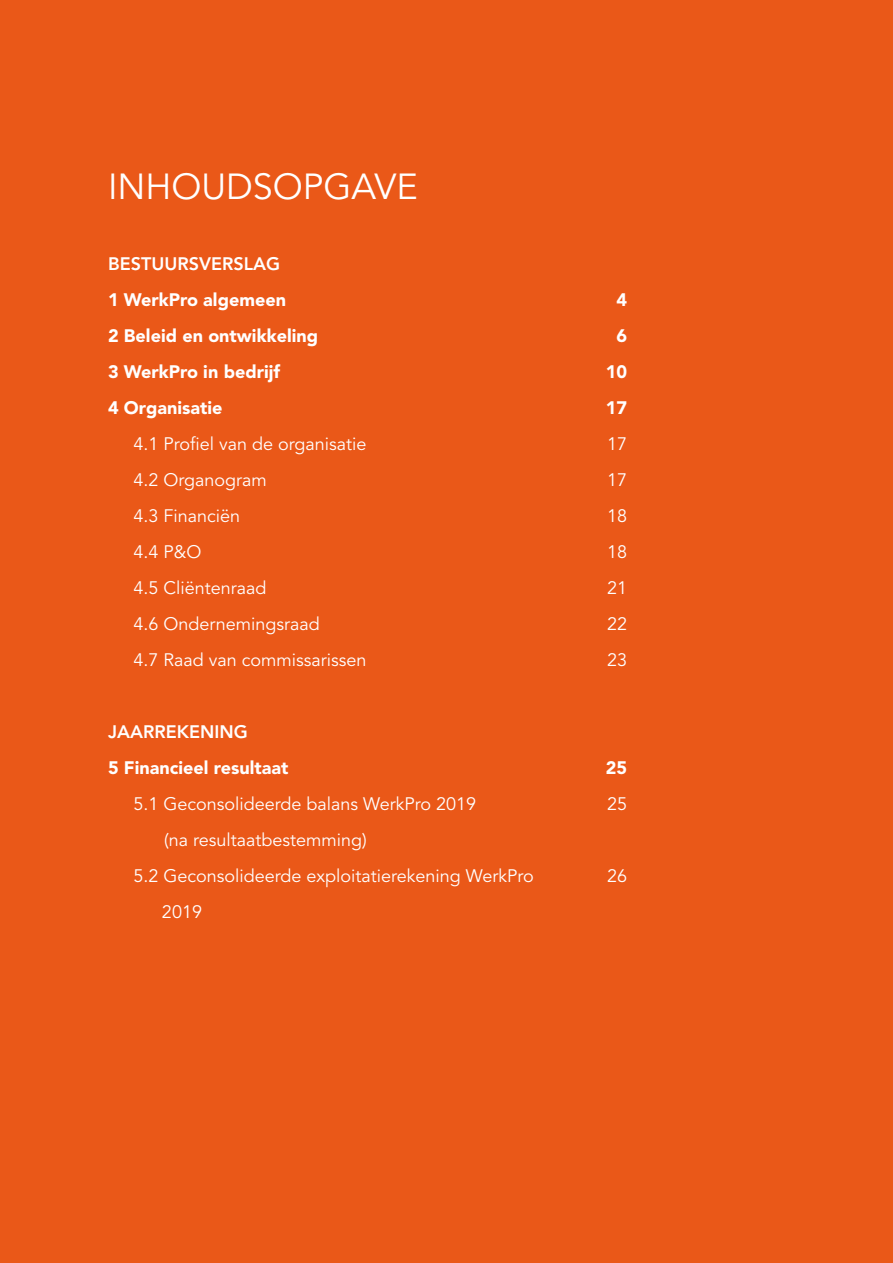
<style>
.page{position:relative;width:893px;height:1263px;background:#ea5818}
.page>*{position:absolute;margin:0;border:0;box-sizing:border-box;transform-origin:0 0}
.t1{font:36px "Avenir LT Std";color:#fff}
.t2{font:18px/36px "Avenir LT Std";color:#fff}
.t3{font:900 18px/36px "Avenir LT Std";color:#fff}
.t4{font:800 18px "Avenir LT Std";color:#fff}
</style>
<div class="page">
<h1 class="t1" style="left:108px;top:166px;width:311px">INHOUDSOPGAVE</h1>
<p class="t4" style="left:108px;top:253px;width:174px">BESTUURSVERSLAG</p>
<p class="t3" style="left:108px;top:282px;width:212px">1 WerkPro algemeen<br>2 Beleid en ontwikkeling<br>3 WerkPro in bedrijf<br>4 Organisatie</p>
<p class="t2" style="left:134px;top:426px;width:235px">4.1 Profiel van de organisatie<br>4.2 Organogram<br>4.3 Financiën<br>4.4 P&amp;O<br>4.5 Cliëntenraad<br>4.6 Ondernemingsraad<br>4.7 Raad van commissarissen</p>
<p class="t4" style="left:108px;top:721px;width:141px">JAARREKENING</p>
<p class="t3" style="left:108px;top:750px;width:182px">5 Financieel resultaat</p>
<p class="t2" style="left:134px;top:786px;width:344px">5.1 Geconsolideerde balans WerkPro 2019</p>
<p class="t2" style="left:164px;top:822px;width:204px">(na resultaatbestemming)</p>
<p class="t2" style="left:134px;top:858px;width:402px">5.2 Geconsolideerde exploitatierekening WerkPro</p>
<p class="t2" style="left:162px;top:894px;width:42px">2019</p>
<p class="t3" style="left:606px;top:282px;width:23px;text-align:center">4<br>6<br>10<br>17</p>
<p class="t2" style="left:607px;top:426px;width:22px;text-align:justify">17<br>17<br>18<br>18<br>21<br>22<br>23</p>
<p class="t3" style="left:606px;top:750px;width:23px">25</p>
<p class="t2" style="left:607px;top:786px;width:22px">25</p>
<p class="t2" style="left:607px;top:858px;width:22px">26</p>
</div>
